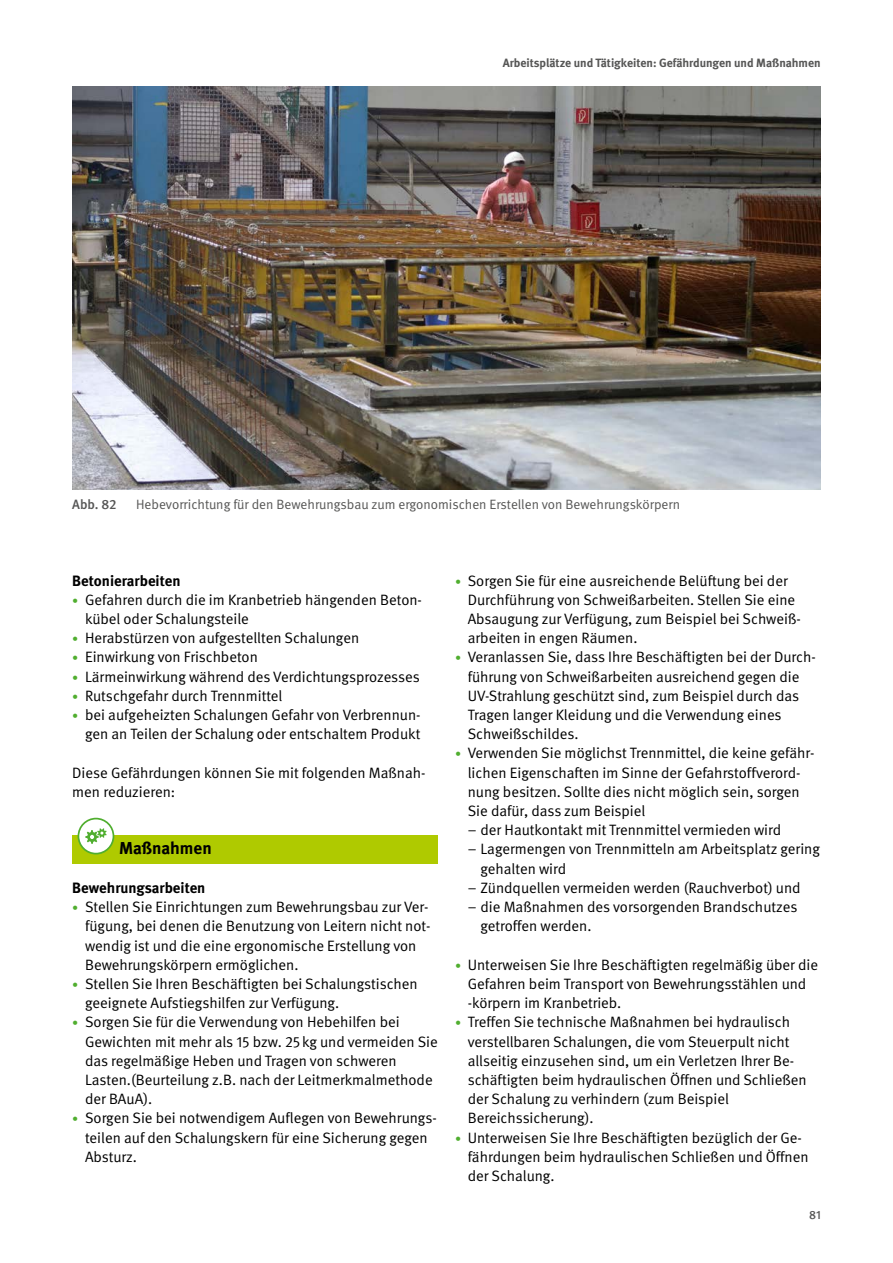
<style>
.page{position:relative;width:893px;height:1263px;background:#fff}
.page>*{position:absolute;margin:0;border:0;box-sizing:border-box;transform-origin:0 0}
.STG_Titel{font:700 17.25px "DGUV Meta";color:#000}
.FT{font:15px/19.2px "DGUV Meta";color:#000}
.Zwischen-Head_bold{font:700 15px "DGUV Meta";color:#000}
.t1{font:13.5px "DGUV Meta";color:#565655}
.t2{font:500 13.5px "DGUV Meta";color:#565655}
.t3{font:700 12px "DGUV Meta";color:#565655}
.t4{font:500 12px "DGUV Meta";color:#565655}
.s1{font-size:12px;color:#50ae2f}
</style>
<div class="page">
<div style="left:72px;top:835px;width:366px;height:29px;background:#afca00"></div>
<div style="left:78px;top:818px;width:35px;height:36px;background:#fff;border-radius:50%"></div>
<svg style="left:85px;top:828px;width:22px;height:16px"></svg>
<div style="left:78px;top:818px;width:36px;height:36px;border:2px solid #50ae2f;border-radius:50%"></div>
<img style="left:72px;top:86px;width:749px;height:404px">
<p class="t3" style="left:503px;top:56px;width:319px">Arbeitsplätze und Tätigkeiten: Gefährdungen und Maßnahmen</p>
<p class="t2" style="left:72px;top:496px;width:46px">Abb. 82</p>
<p class="t1" style="left:136px;top:496px;width:545px">Hebevorrichtung für den Bewehrungsbau zum ergonomischen Erstellen von Bewehrungskörpern</p>
<p class="Zwischen-Head_bold" style="left:72px;top:571px;width:110px">Betonierarbeiten</p>
<p class="FT" style="left:85px;top:590px;width:337px;text-indent:-13px"><span class="s1">•</span> Gefahren durch die im Kranbetrieb hängenden Beton&shy;kübel oder Schalungsteile</p>
<p class="FT" style="left:72px;top:629px;width:288px"><span class="s1">•</span> Herabstürzen von aufgestellten Schalungen</p>
<p class="FT" style="left:72px;top:648px;width:187px"><span class="s1">•</span> Einwirkung von Frischbeton</p>
<p class="FT" style="left:72px;top:667px;width:349px"><span class="s1">•</span> Lärmeinwirkung während des Verdichtungsprozesses</p>
<p class="FT" style="left:72px;top:686px;width:212px"><span class="s1">•</span> Rutschgefahr durch Trennmittel</p>
<p class="FT" style="left:72px;top:706px;width:350px;text-align:right"><span class="s1">•</span> bei aufgeheizten Schalungen Gefahr von Verbrennun&shy;gen an Teilen der Schalung oder entschaltem Produkt</p>
<p class="FT" style="left:72px;top:763px;width:355px">Diese Gefährdungen können Sie mit folgenden Maßnah&shy;men reduzieren:</p>
<h3 class="STG_Titel" style="left:119px;top:838px;width:94px">Maßnahmen</h3>
<p class="Zwischen-Head_bold" style="left:72px;top:879px;width:135px">Bewehrungsarbeiten</p>
<p class="FT" style="left:85px;top:898px;width:347px;text-indent:-13px"><span class="s1">•</span> Stellen Sie Einrichtungen zum Bewehrungsbau zur Ver&shy;fügung, bei denen die Benutzung von Leitern nicht not&shy;wendig ist und die eine ergonomische Erstellung von Bewehrungskörpern ermöglichen.</p>
<p class="FT" style="left:85px;top:974px;width:334px;text-indent:-13px"><span class="s1">•</span> Stellen Sie Ihren Beschäftigten bei Schalungstischen geeignete Aufstiegshilfen zur Verfügung.</p>
<p class="FT" style="left:85px;top:1013px;width:354px;text-indent:-13px"><span class="s1">•</span> Sorgen Sie für die Verwendung von Hebehilfen bei Gewichten mit mehr als 15 bzw. 25kg und vermeiden Sie das regelmäßige Heben und Tragen von schweren Lasten.(Beurteilung z.B. nach der Leitmerkmalmethode der BAuA).</p>
<p class="FT" style="left:85px;top:1109px;width:353px;text-indent:-13px"><span class="s1">•</span> Sorgen Sie bei notwendigem Auflegen von Bewehrungs&shy;teilen auf den Schalungskern für eine Sicherung gegen<br>Absturz.</p>
<p class="FT" style="left:468px;top:571px;width:335px;text-indent:-13px"><span class="s1">•</span> Sorgen Sie für eine ausreichende Belüftung bei der Durchführung von Schweißarbeiten. Stellen Sie eine Absaugung zur Verfügung, zum Beispiel bei Schweiß&shy;arbeiten in engen Räumen.</p>
<p class="FT" style="left:468px;top:648px;width:349px;text-indent:-13px"><span class="s1">•</span> Veranlassen Sie, dass Ihre Beschäftigten bei der Durch&shy;führung von Schweißarbeiten ausreichend gegen die UV-Strahlung geschützt sind, zum Beispiel durch das Tragen langer Kleidung und die Verwendung eines Schweißschildes.</p>
<p class="FT" style="left:468px;top:744px;width:348px;text-indent:-13px"><span class="s1">•</span> Verwenden Sie möglichst Trennmittel, die keine gefähr&shy;lichen Eigenschaften im Sinne der Gefahrstoffverord&shy;nung besitzen. Sollte dies nicht möglich sein, sorgen Sie dafür, dass zum Beispiel</p>
<p class="FT" style="left:468px;top:821px;width:315px">– der Hautkontakt mit Trennmittel vermieden wird</p>
<p class="FT" style="left:480px;top:840px;width:341px;text-indent:-13px">– Lagermengen von Trennmitteln am Arbeitsplatz gering gehalten wird</p>
<p class="FT" style="left:468px;top:878px;width:334px">– Zündquellen vermeiden werden (Rauchverbot) und</p>
<p class="FT" style="left:480px;top:898px;width:318px;text-indent:-13px">– die Maßnahmen des vorsorgenden Brandschutzes getroffen werden.</p>
<p class="FT" style="left:468px;top:955px;width:352px;text-indent:-13px"><span class="s1">•</span> Unterweisen Sie Ihre Beschäftigten regelmäßig über die<br>Gefahren beim Transport von Bewehrungsstählen und -körpern im Kranbetrieb.</p>
<p class="FT" style="left:468px;top:1013px;width:341px;text-indent:-13px"><span class="s1">•</span> Treffen Sie technische Maßnahmen bei hydraulisch verstellbaren Schalungen, die vom Steuerpult nicht allseitig einzusehen sind, um ein Verletzen Ihrer Be&shy;schäftigten beim hydraulischen Öffnen und Schließen der Schalung zu verhindern (zum Beispiel Bereichssicherung).</p>
<p class="FT" style="left:468px;top:1128px;width:342px;text-indent:-13px"><span class="s1">•</span> Unterweisen Sie Ihre Beschäftigten bezüglich der Ge&shy;fährdungen beim hydraulischen Schließen und Öffnen der Schalung.</p>
<p class="t4" style="left:809px;top:1208px;width:13px">81</p>
</div>
